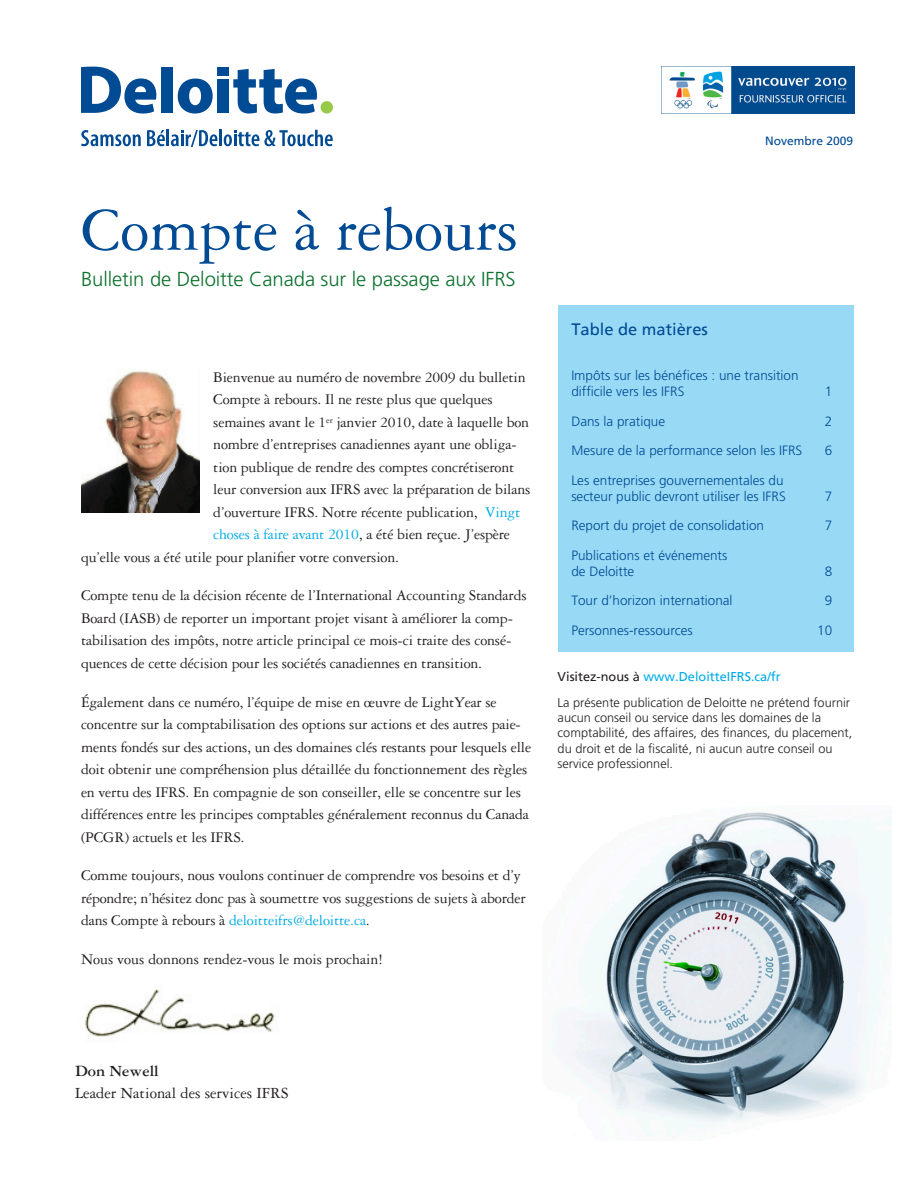
<style>
.page{position:relative;width:918px;height:1188px;background:#fff}
.page>*{position:absolute;margin:0;border:0;box-sizing:border-box;transform-origin:0 0}
.Boilerplate{font:64.5px "Garamond Three";color:#014a94}
.Boilerplate-2{font:300 20.25px "Frutiger";letter-spacing:-.005em;color:#0b712d}
.Body_copy{font:16.5px/22.5px "Garamond Three";color:#231f20}
.Heading_2{font:16.5px "Frutiger";color:#014a94}
.Body_copy-2{font:15.75px/22.5px "Garamond Three";letter-spacing:-.01em;color:#231f20}
.Body_copy-3{font:300 13.5px/16.2px "Frutiger";color:#014a94}
.Heading_2-2{font:300 13.5px/16.2px "Frutiger";color:#014a94}
.Body_copy-4{font:300 12.75px/15.3px "Frutiger";color:#231f20}
.Heading_2-3{font:12.75px "Frutiger";color:#00abe7}
.Boilerplate-3{font:12px "Frutiger";color:#014a94}
.s1{color:#00aae7}
.s2{color:#00abe7}
.s3{color:#231f20}
.s4{font-weight:700}
</style>
<div class="page">
<img style="left:551px;top:812px;width:341px;height:326px">
<img style="left:85px;top:989px;width:190px;height:48px">
<img style="left:81px;top:370px;width:119px;height:142px">
<div style="left:558px;top:306px;width:295px;height:346px;background:#98daf6"></div>
<img style="left:662px;top:66px;width:193px;height:48px">
<div style="left:161px;top:67px;width:12px;height:46px;background:#014a94"></div>
<svg style="left:178px;top:79px;width:35px;height:35px"></svg>
<div style="left:218px;top:79px;width:11px;height:34px;background:#014a94"></div>
<div style="left:218px;top:67px;width:11px;height:9px;background:#014a94"></div>
<svg style="left:233px;top:69px;width:84px;height:45px"></svg>
<div style="left:321px;top:101px;width:12px;height:13px;background:#97ca49;border-radius:50%"></div>
<svg style="left:81px;top:67px;width:75px;height:47px"></svg>
<svg style="left:81px;top:130px;width:60px;height:16px"></svg>
<svg style="left:147px;top:130px;width:70px;height:17px"></svg>
<hr style="left:219px;top:130px;width:3px;height:16px;background:#014a94">
<svg style="left:224px;top:130px;width:109px;height:16px"></svg>
<p class="Boilerplate" style="left:81px;top:195px;width:439px">Compte à rebours</p>
<p class="Boilerplate-2" style="left:81px;top:268px;width:436px">Bulletin de Deloitte Canada sur le passage aux IFRS</p>
<p class="Body_copy-2" style="left:213px;top:366px;width:314px">Bienvenue au numéro de novembre 2009 du bulletin</p>
<p class="Body_copy-2" style="left:213px;top:388px;width:281px">Compte à rebours. Il ne reste plus que quelques</p>
<p class="Body_copy-2" style="left:213px;top:411px;width:317px">semaines avant le 1<sup>er</sup> janvier 2010, date à laquelle bon</p>
<p class="Body_copy-2" style="left:213px;top:433px;width:305px">nombre d’entreprises canadiennes ayant une obliga-</p>
<p class="Body_copy-2" style="left:213px;top:456px;width:303px">tion publique de rendre des comptes concrétiseront</p>
<p class="Body_copy-2" style="left:213px;top:478px;width:319px">leur conversion aux IFRS avec la préparation de bilans</p>
<p class="Body_copy-2" style="left:213px;top:501px;width:309px">d’ouverture IFRS. Notre récente publication, <span class="s1">Vingt</span></p>
<p class="Body_copy-2" style="left:213px;top:523px;width:298px"><span class="s1">choses à faire avant 2010</span>, a été bien reçue. J’espère</p>
<p class="Body_copy-2" style="left:81px;top:546px;width:320px">qu’elle vous a été utile pour planifier votre conversion.</p>
<p class="Body_copy-2" style="left:81px;top:585px;width:447px">Compte tenu de la décision récente de l’International Accounting Standards Board (IASB) de reporter un important projet visant à améliorer la comp&shy;tabilisation des impôts, notre article principal ce mois-ci traite des consé&shy;quences de cette décision pour les sociétés canadiennes en transition.</p>
<p class="Body_copy-2" style="left:81px;top:691px;width:452px">Également dans ce numéro, l’équipe de mise en œuvre de LightYear se concentre sur la comptabilisation des options sur actions et des autres paie&shy;ments fondés sur des actions, un des domaines clés restants pour lesquels elle doit obtenir une compréhension plus détaillée du fonctionnement des règles en vertu des IFRS. En compagnie de son conseiller, elle se concentre sur les différences entre les principes comptables généralement reconnus du Canada (PCGR) actuels et les IFRS.</p>
<p class="Body_copy-2" style="left:81px;top:864px;width:446px">Comme toujours, nous voulons continuer de comprendre vos besoins et d’y répondre; n’hésitez donc pas à soumettre vos suggestions de sujets à aborder dans Compte à rebours à <span class="s2">deloitteifrs@deloitte.ca</span>.</p>
<p class="Body_copy-2" style="left:81px;top:948px;width:303px">Nous vous donnons rendez-vous le mois prochain!</p>
<p class="Boilerplate-3" style="left:765px;top:133px;width:90px">Novembre 2009</p>
<p class="Heading_2" style="left:571px;top:319px;width:138px">Table de matières</p>
<p class="Heading_2-2" style="left:571px;top:368px;width:229px">Impôts sur les bénéfices : une transition difficile vers les IFRS</p>
<p class="Heading_2-2" style="left:825px;top:384px;width:9px">1</p>
<p class="Body_copy-3" style="left:571px;top:413px;width:95px">Dans la pratique</p>
<p class="Body_copy-3" style="left:825px;top:413px;width:9px">2</p>
<p class="Body_copy-3" style="left:571px;top:443px;width:233px">Mesure de la performance selon les IFRS</p>
<p class="Body_copy-3" style="left:825px;top:443px;width:9px">6</p>
<p class="Body_copy-3" style="left:571px;top:472px;width:216px">Les entreprises gouvernementales du secteur public devront utiliser les IFRS</p>
<p class="Body_copy-3" style="left:825px;top:488px;width:9px">7</p>
<p class="Body_copy-3" style="left:571px;top:518px;width:194px">Report du projet de consolidation</p>
<p class="Body_copy-3" style="left:825px;top:518px;width:9px">7</p>
<p class="Body_copy-3" style="left:571px;top:547px;width:158px">Publications et événements de Deloitte</p>
<p class="Body_copy-3" style="left:825px;top:563px;width:9px">8</p>
<p class="Body_copy-3" style="left:571px;top:593px;width:163px">Tour d’horizon international</p>
<p class="Body_copy-3" style="left:825px;top:593px;width:9px">9</p>
<p class="Body_copy-3" style="left:571px;top:622px;width:123px">Personnes-ressources</p>
<p class="Body_copy-3" style="left:817px;top:622px;width:17px">10</p>
<p class="Heading_2-3" style="left:558px;top:669px;width:225px"><span class="s3">Visitez-nous à</span> www.DeloitteIFRS.ca/fr</p>
<p class="Body_copy-4" style="left:558px;top:695px;width:296px">La présente publication de Deloitte ne prétend fournir aucun conseil ou service dans les domaines de la comptabilité, des affaires, des finances, du placement, du droit et de la fiscalité, ni aucun autre conseil ou service professionnel.</p>
<p class="Body_copy" style="left:75px;top:1060px;width:215px"><span class="s4">Don Newell<br></span>Leader National des services IFRS</p>
</div>
